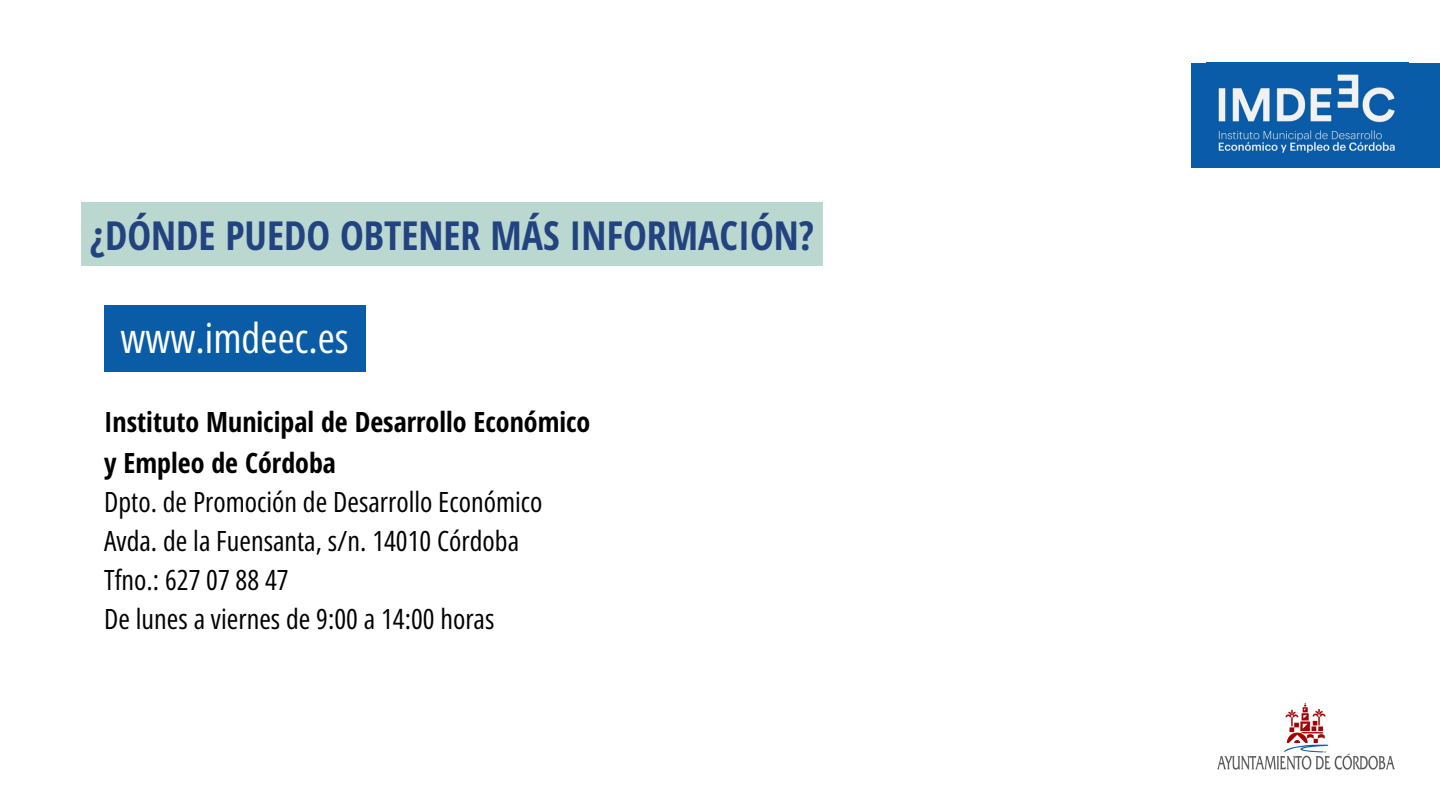
<style>
.page{position:relative;width:1440px;height:810px;background:#fff}
.page>*{position:absolute;margin:0;border:0;box-sizing:border-box;transform-origin:0 0}
.t1{font:41.4px "Open Sans Hebrew Condensed";color:#fff}
.t2{font:700 40px "Open Sans Hebrew Condensed";color:#224380}
.t3{font:28px/39px "Open Sans Hebrew Condensed";color:#000}
.t4{font:700 28px/40.5px "Open Sans Hebrew Condensed";color:#000}
</style>
<div class="page">
<div style="left:1191px;top:63px;width:249px;height:105px;background:#095ca7"></div>
<img style="left:1218px;top:74px;width:177px;height:79px">
<img style="left:1218px;top:703px;width:177px;height:66px">
<div style="left:81px;top:203px;width:742px;height:63px;background:#bad8cf"></div>
<div style="left:104px;top:305px;width:261px;height:67px;background:#0a5ca7"></div>
<h2 class="t2" style="left:90px;top:207px;width:726px">¿DÓNDE PUEDO OBTENER MÁS INFORMACIÓN?</h2>
<h1 class="t1" style="left:120px;top:313px;width:230px">www.imdeec.es</h1>
<p class="t4" style="left:104px;top:401px;width:488px">Instituto Municipal de Desarrollo Económico y Empleo de Córdoba</p>
<p class="t3" style="left:104px;top:482px;width:440px">Dpto. de Promoción de Desarrollo Económico Avda. de la Fuensanta, s/n. 14010 Córdoba Tfno.: 627 07 88 47<br>De lunes a viernes de 9:00 a 14:00 horas</p>
</div>
